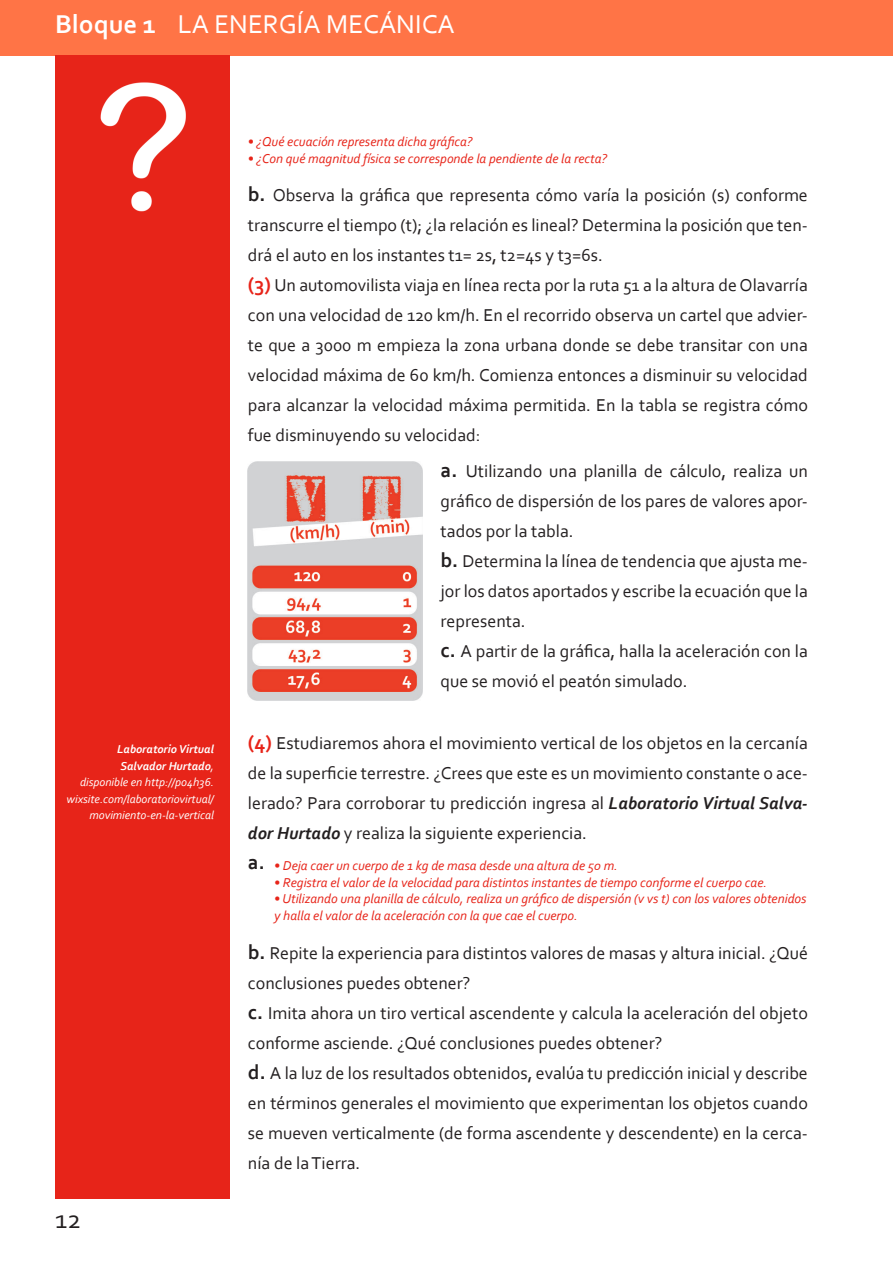
<style>
.page{position:relative;width:893px;height:1263px;background:#fff}
.page>*{position:absolute;margin:0;border:0;box-sizing:border-box;transform-origin:0 0}
.t1{font:27px "Corbel";color:#fff}
.t2{font:27px "Corbel";color:#231f20}
.texto_cuerpo{font:700 21px "Corbel";color:#231f20}
.texto_cuerpo-2{font:18px/30px "Corbel";color:#231f20;text-align:justify}
.t3{font:italic 13.5px/16.5px "Corbel";color:#e72419}
.t4{font:italic 12px/16.5px "Corbel";color:#fff;text-align:right}
.t5{font:italic 700 12px "Corbel";color:#fff}
.s1{font-weight:700}
.s2{font-weight:700;font-size:21px}
.s3{font-weight:700;font-size:21px;color:#e72419}
.s4{font-weight:400}
.s5{font-weight:700;font-style:italic}
</style>
<div class="page">
<div style="left:0;top:0;width:893px;height:55px;background:#ff7446"></div>
<div style="left:55px;top:55px;width:175px;height:1144px;background:#e72419"></div>
<img style="left:248px;top:461px;width:175px;height:240px">
<img style="left:100px;top:83px;width:86px;height:129px">
<h1 class="t1" style="left:55px;top:7px;width:401px"><span class="s1">Bloque 1</span> LA ENERGÍA MECÁNICA</h1>
<p class="t3" style="left:248px;top:133px;width:226px">• ¿Qué ecuación representa dicha gráfica?</p>
<p class="t3" style="left:248px;top:150px;width:361px">• ¿Con qué magnitud física se corresponde la pendiente de la recta?</p>
<p class="texto_cuerpo-2" style="left:248px;top:179px;width:561px"><span class="s2">b.</span> Observa la gráfica que representa cómo varía la posición (s) conforme transcurre el tiempo (t); ¿la relación es lineal? Determina la posición que ten&shy;drá el auto en los instantes t1= 2s, t2=4s y t3=6s.</p>
<p class="texto_cuerpo-2" style="left:248px;top:269px;width:561px"><span class="s3">(3)</span> Un automovilista viaja en línea recta por la ruta 51 a la altura de Olavarría con una velocidad de 120 km/h. En el recorrido observa un cartel que advier&shy;te que a 3000 m empieza la zona urbana donde se debe transitar con una velocidad máxima de 60 km/h. Comienza entonces a disminuir su velocidad para alcanzar la velocidad máxima permitida. En la tabla se registra cómo fue disminuyendo su velocidad:</p>
<p class="t5" style="left:117px;top:742px;width:98px">Laboratorio Virtual</p>
<p class="t5" style="left:120px;top:758px;width:95px">Salvador Hurtado<span class="s4">,</span></p>
<p class="t4" style="left:67px;top:773px;width:149px">disponible en http://po4h36. wixsite.com/laboratoriovirtual/ movimiento-en-la-vertical</p>
<h1 class="t2" style="left:55px;top:1202px;width:27px">12</h1>
<p class="texto_cuerpo-2" style="left:441px;top:456px;width:369px"><span class="s2">a.</span> Utilizando una planilla de cálculo, realiza un gráfico de dispersión de los pares de valores apor&shy;tados por la tabla.</p>
<p class="texto_cuerpo-2" style="left:441px;top:546px;width:369px"><span class="s2">b.</span> Determina la línea de tendencia que ajusta me&shy;jor los datos aportados y escribe la ecuación que la representa.</p>
<p class="texto_cuerpo-2" style="left:441px;top:636px;width:369px"><span class="s2">c.</span> A partir de la gráfica, halla la aceleración con la que se movió el peatón simulado.</p>
<p class="texto_cuerpo-2" style="left:248px;top:727px;width:561px"><span class="s3">(4)</span> Estudiaremos ahora el movimiento vertical de los objetos en la cercanía de la superficie terrestre. ¿Crees que este es un movimiento constante o ace&shy;lerado? Para corroborar tu predicción ingresa al <span class="s5">Laboratorio Virtual Salva&shy;dor Hurtado</span> y realiza la siguiente experiencia.</p>
<p class="texto_cuerpo" style="left:248px;top:849px;width:18px">a.</p>
<p class="t3" style="left:274px;top:857px;width:345px">• Deja caer un cuerpo de 1 kg de masa desde una altura de 50 m.</p>
<p class="t3" style="left:274px;top:874px;width:494px">• Registra el valor de la velocidad para distintos instantes de tiempo conforme el cuerpo cae.</p>
<p class="t3" style="left:274px;top:890px;width:534px">• Utilizando una planilla de cálculo, realiza un gráfico de dispersión (v vs t) con los valores obtenidos y halla el valor de la aceleración con la que cae el cuerpo.</p>
<p class="texto_cuerpo-2" style="left:248px;top:937px;width:561px"><span class="s2">b.</span> Repite la experiencia para distintos valores de masas y altura inicial. ¿Qué conclusiones puedes obtener?</p>
<p class="texto_cuerpo-2" style="left:248px;top:997px;width:561px"><span class="s2">c.</span> Imita ahora un tiro vertical ascendente y calcula la aceleración del objeto conforme asciende. ¿Qué conclusiones puedes obtener?</p>
<p class="texto_cuerpo-2" style="left:248px;top:1057px;width:561px"><span class="s2">d.</span> A la luz de los resultados obtenidos, evalúa tu predicción inicial y describe en términos generales el movimiento que experimentan los objetos cuando se mueven verticalmente (de forma ascendente y descendente) en la cerca&shy;nía de la Tierra.</p>
</div>
